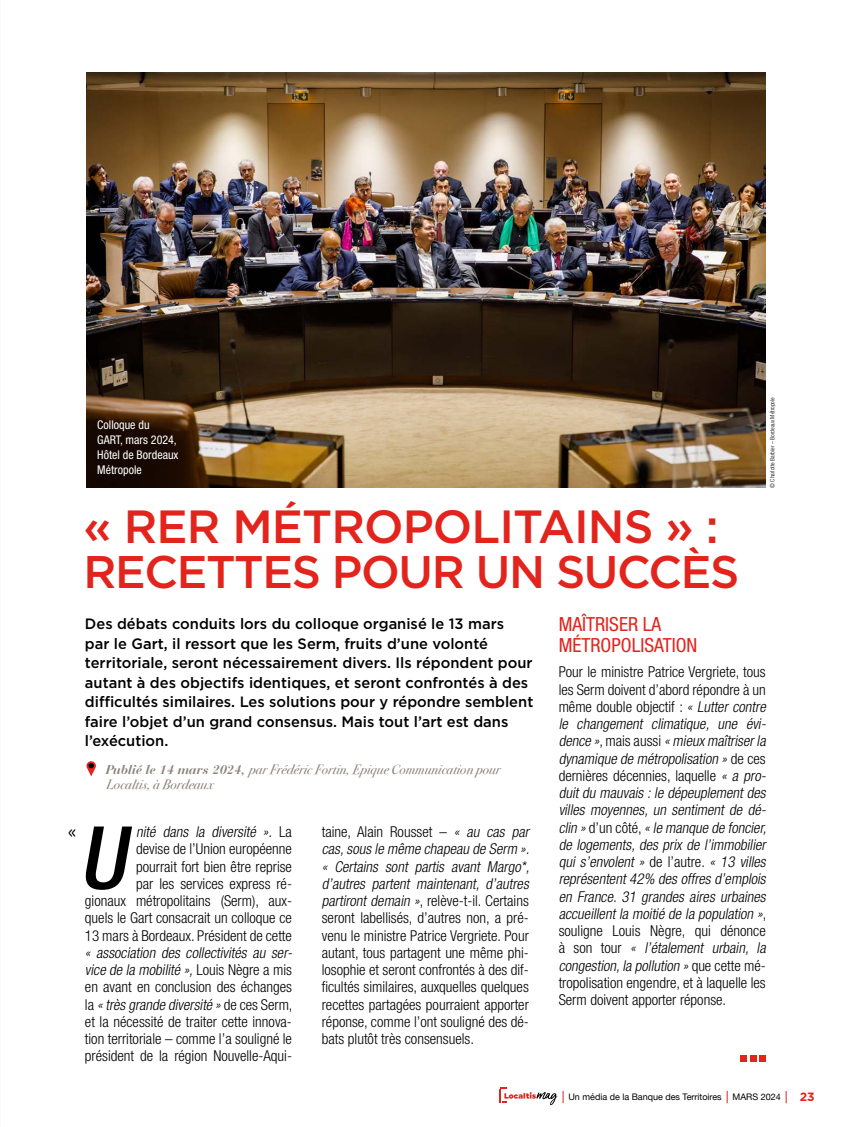
<style>
.page{position:relative;width:851px;height:1127px;background:#fff}
.page>*{position:absolute;margin:0;border:0;box-sizing:border-box;transform-origin:0 0}
.t1{font:italic 500 condensed 87px "Helvetica Neue LT Std";color:#000}
.t2{font:500 46.5px "Gotham";letter-spacing:-.02em;color:#e2241c}
.t3{font:500 45.6px "Gotham";letter-spacing:-.03em;color:#e2241c}
.t4{font:300 condensed 24.75px "Helvetica Neue LT Std";color:#000}
.t5{font:condensed 19.5px/21px "Helvetica Neue LT Std";color:#e2241c}
.t6{font:300 condensed 15px/17.2px "Helvetica Neue LT Std";color:#000}
.t7{font:italic 300 condensed 15px/17.2px "Helvetica Neue LT Std";color:#000}
.t8{font:500 15px/19.5px "Gotham";color:#000}
.t9{font:italic 13.5px/15px "Bodoni Svty Two ITCTT";letter-spacing:.01em;color:#8c827a}
.t10{font:condensed 12px/15px "Helvetica Neue LT Std";color:#fff}
.t11{font:700 12px "Gotham";color:#e2241c}
.t12{font:9px "Helvetica Neue";color:#000}
.t13{font:300 condensed 6px "Helvetica Neue LT Std";color:#000}
.s1{font-family:"Bauer Bodoni BT";font-weight:700}
.s2{font-style:italic}
.s3{font-style:normal}
</style>
<div class="page">
<svg style="left:726px;top:1091px;width:1px;height:12px"></svg>
<svg style="left:785px;top:1091px;width:1px;height:12px"></svg>
<svg style="left:500px;top:1087px;width:63px;height:18px"></svg>
<img style="left:87px;top:72px;width:678px;height:416px">
<svg style="left:86px;top:761px;width:10px;height:15px"></svg>
<div style="left:740px;top:1055px;width:6px;height:7px;background:#e2241c"></div>
<div style="left:749px;top:1055px;width:7px;height:7px;background:#e2241c"></div>
<div style="left:759px;top:1055px;width:6px;height:7px;background:#e2241c"></div>
<p class="t10" style="left:97px;top:417px;width:83px">Colloque du<br>GART, mars 2024,<br>Hôtel de Bordeaux<br>Métropole</p>
<h2 class="t2" style="left:83px;top:496px;width:636px">« RER MÉTROPOLITAINS » :</h2>
<h3 class="t3" style="left:83px;top:542px;width:657px">RECETTES POUR UN SUCCÈS</h3>
<p class="t13" style="left:768px;top:488px;width:92px;rotate:-90deg">© Charlotte Barbier – Bordeaux Métropole</p>
<p class="t8" style="left:85px;top:614px;width:450px">Des débats conduits lors du colloque organisé le 13 mars<br>par le Gart, il ressort que les Serm, fruits d’une volonté territoriale, seront nécessairement divers. Ils répondent pour autant à des objectifs identiques, et seront confrontés à des difficultés similaires. Les solutions pour y répondre semblent faire l’objet d’un grand consensus. Mais tout l’art est dans l’exécution.</p>
<p class="t9" style="left:106px;top:761px;width:396px"><span class="s1">Publié le 14 mars 2024,</span> par Frédéric Fortin, Epique Communication pour<br>Localtis, à Bordeaux</p>
<h1 class="t1" style="left:79px;top:806px;width:66px">U</h1>
<p class="t6" style="left:85px;top:823px;width:208px;text-align:right"><span class="s2">nité dans la diversité ».</span> L a<br>devise de l’Union européenne<br>pourrait fort bien être reprise<br>par les services express ré-<br>gionaux métropolitains (Serm), aux&shy;quels le Gart consacrait un colloque ce 13 mars à Bordeaux. Président de cette</p>
<p class="t6" style="left:85px;top:944px;width:211px"><span class="s2">« association des collectivités au ser&shy;vice de la mobilité »,</span>L o u i s N è g r e a m i s en avant en conclusion des échanges l a <span class="s2">«très grande diversité »</span>d e c e s S e r m , et la nécessité de traiter cette innova&shy;tion territoriale – comme l’a souligné le président de la région Nouvelle-Aqui-</p>
<p class="t6" style="left:322px;top:823px;width:212px">taine, Alain Rousset – <span class="s2">« au cas par cas,sous le même chapeau de Serm ». « Certains sont partis avant Margo*, d’autres partent maintenant, d’autres partiront demain »</span>, relève-t-il. Certains seront labellisés, d’autres non, a pré&shy;venu le ministre Patrice Vergriete. Pour autant, tous partagent une même phi&shy;losophie et seront confrontés à des dif&shy;ficultés similaires, auxquelles quelques recettes partagées pourraient apporter réponse, comme l’ont souligné des dé&shy;bats plutôt très consensuels.</p>
<h3 class="t4" style="left:67px;top:817px;width:11px">«</h3>
<h3 class="t5" style="left:558px;top:613px;width:140px">MAÎTRISER LA<br>MÉTROPOLISATION</h3>
<p class="t7" style="left:558px;top:663px;width:212px"><span class="s3">Pour le ministre Patrice Vergriete, tous les Serm doivent d’abord répondre à un même double objectif :</span> « Lutter contre le changement climatique, une évi&shy;dence »<span class="s3">, m a i s a u s s i</span> «mieuxmaîtriserla dynamique de métropolisation »<span class="s3">d e c e s dernières décennies, laquelle</span> « a pro&shy;duit du mauvais :le dépeuplement des villes moyennes, un sentiment de dé&shy;clin »<span class="s3">d ’ u n c ô t é ,</span> «le manque de foncier, de logements, des prix de l’immobilier qui s’envolent » <span class="s3">d e l ’ a u t r e .</span> « 13 villes représentent42% des offres d’emplois en France. 31 grandes aires urbaines accueillentla moitié de la population »<span class="s3">, souligne Louis Nègre, qui dénonce à s o n t o u r</span> « l’étalement urbain, la congestion,la pollution » <span class="s3">q u e c e tt e m é - tropolisation engendre, et à laquelle les Serm doivent apporter réponse.</span></p>
<p class="t12" style="left:568px;top:1090px;width:214px">Un média de la Banque des Territoires MARS 2024</p>
<p class="t11" style="left:799px;top:1088px;width:16px">23</p>
</div>
